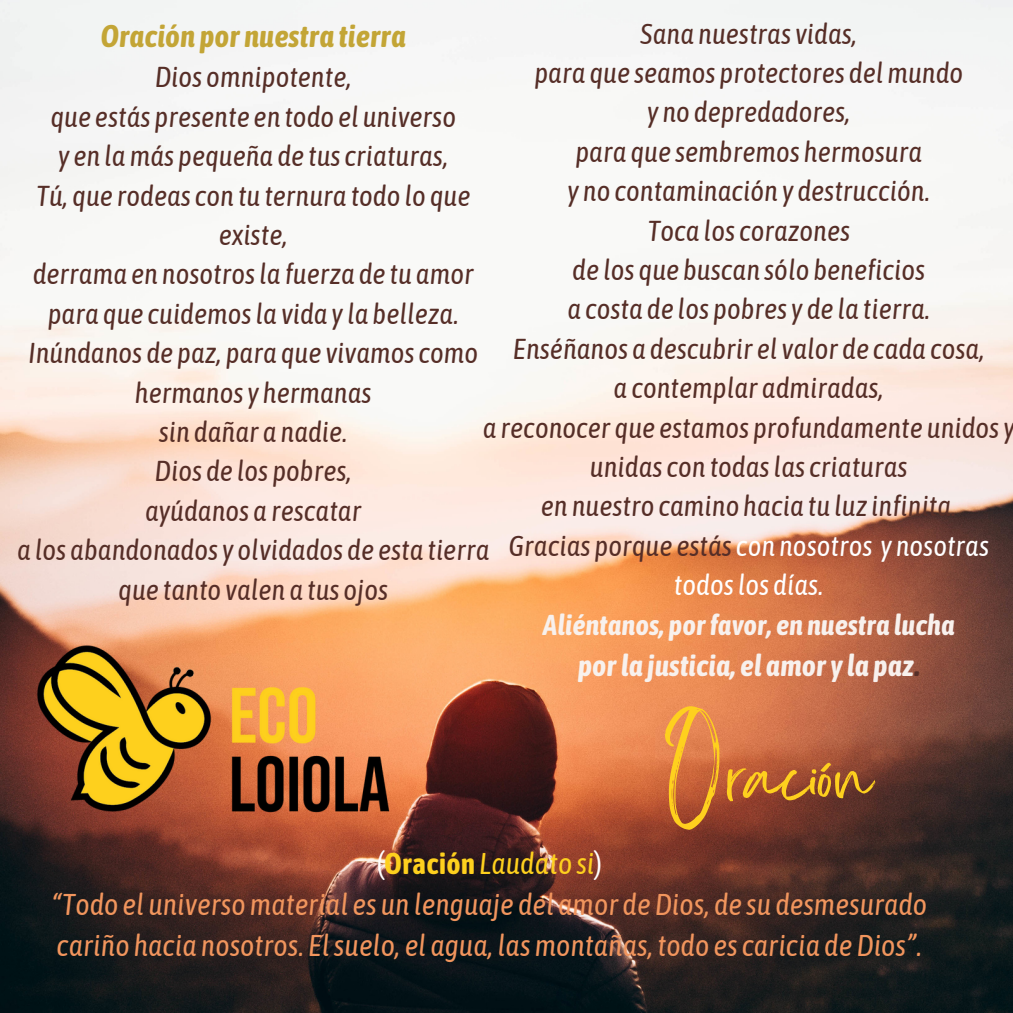
<style>
.page{position:relative;width:1013px;height:1013px;background:#fff}
.page>*{position:absolute;margin:0;border:0;box-sizing:border-box;transform-origin:0 0}
.t1{font:82.75px "Sisterhood";color:#fed01e}
.t2{font:italic 700 31.25px "Asap Condensed";color:#c3a536}
.t3{font:italic 29.88px/41.2px "Asap Condensed";color:#f1955d;text-align:center}
.t4{font:italic 700 29.88px "Asap Condensed";color:#f8f1ed}
.t5{font:italic 28.75px/39.4px "Asap Condensed";color:#562e27;text-align:center}
.t6{font:italic 700 28.75px "Asap Condensed";color:#f8f1ed}
.s1{color:#fff}
.s2{color:#562e27}
.s3{font-style:normal;color:#fff}
.s4{font-weight:700;font-style:normal;color:#fed01e}
.s5{color:#fed01e}
</style>
<div class="page">
<img style="left:0;top:0;width:1012px;height:1012px">
<img style="left:34px;top:643px;width:360px;height:173px">
<p class="t5" style="left:483px;top:14px;width:533px">Sana nuestras vidas,<br>para que seamos protectores delmundo<br>y no depredadores,<br>para que sembremos hermosura<br>y no contaminación y destrucción.<br>Toca los corazones<br>de los que buscan sólo beneficios<br>a costa de los pobresy de la tierra.<br>Enséñanos a descubrir el valor de cada cosa,<br>a contemplar admiradas,<br>a reconocer que estamos profundamente unidosy unidas con todaslas criaturas<br>en nuestro camino hacia tu luz infinita.<br>Gracias porque estás <span class="s1">con nosotros y nosotras todoslos días.</span></p>
<p class="t6" style="left:543px;top:607px;width:413px">Aliéntanos, porfavor, en nuestra lucha</p>
<p class="t4" style="left:577px;top:648px;width:344px">porla justicia, el amor y la paz<span class="s2">.</span></p>
<h1 class="t1" style="left:669px;top:753px;width:204px">Oración</h1>
<p class="t3" style="left:51px;top:842px;width:877px"><span class="s3">(</span><span class="s4">Oración</span> <span class="s5">Laudato si</span><span class="s3">)<br></span>“Todo el universomaterial es un lenguaje del amor deDios, de su desmesurado cariño hacia nosotros. Elsuelo, el agua, lasmontañas,todo es caricia deDios”.</p>
<p class="t2" style="left:100px;top:18px;width:307px">Oración por nuestra tierra</p>
<p class="t5" style="left:17px;top:57px;width:474px">Dios omnipotente,<br>que estás presente en todo el universo<br>y en lamás pequeña de tus criaturas,<br>Tú, que rodeas con tu ternura todo lo que existe,<br>derrama en nosotrosla fuerza de tu amor para que cuidemosla vida yla belleza.<br>Inúndanos de paz, para que vivamos como hermanosy hermanas<br>sin dañar a nadie.<br>Dios de los pobres,<br>ayúdanos a rescatar<br>a los abandonadosy olvidados de esta tierra que tanto valen a tus ojos</p>
</div>
